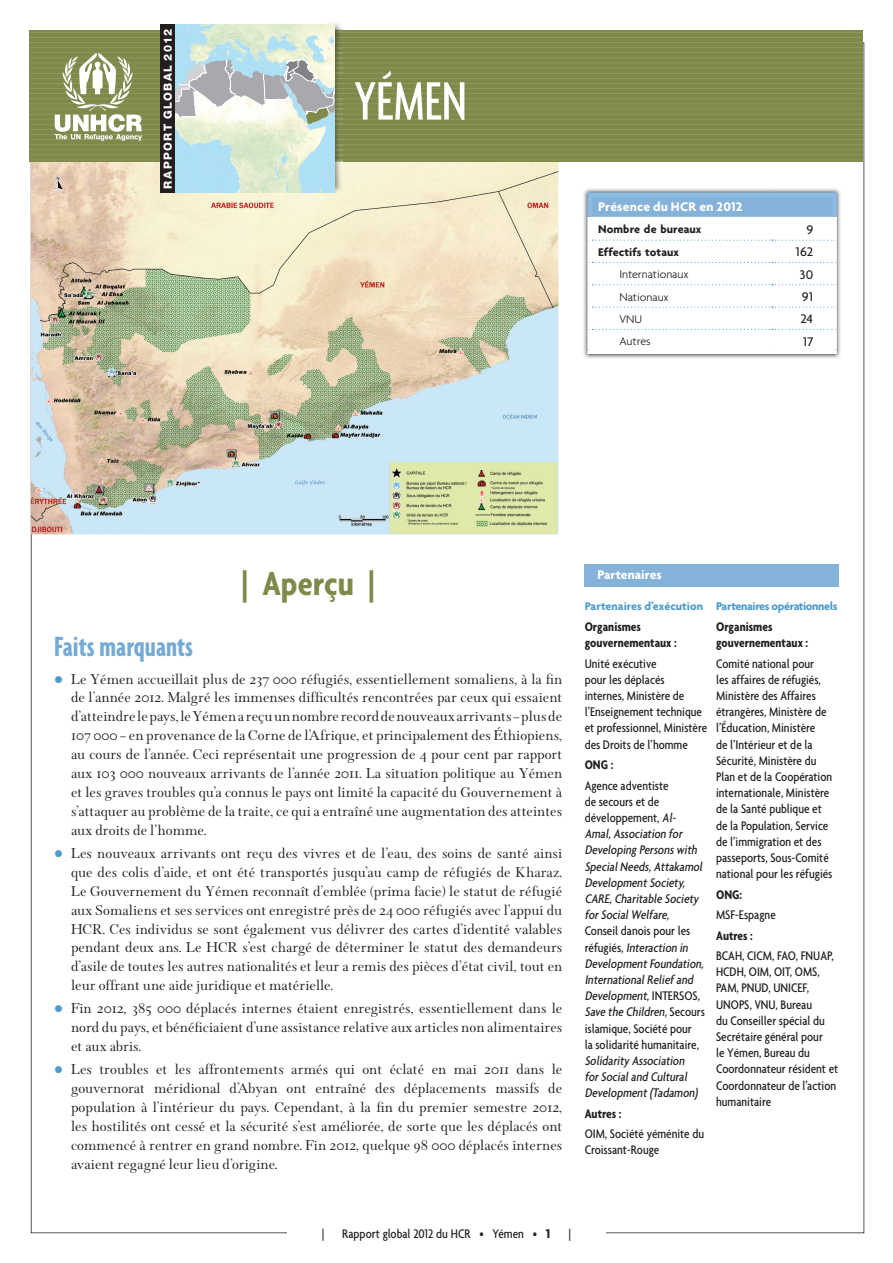
<style>
.page{position:relative;width:893px;height:1263px;background:#fff}
.page>*{position:absolute;margin:0;border:0;box-sizing:border-box;transform-origin:0 0}
.t1{font:500 extra-condensed 58.5px "Agenda";color:#fff}
.t2{font:700 condensed 36px "Agenda";color:#7e894a}
.t3{font:700 extra-condensed 30px "Agenda";color:#74aad4}
.t4{font:15.75px/18.9px "Wessex";color:#231f20;text-align:justify}
.t5{font:500 condensed 13.5px/16.2px "Agenda";color:#231f20}
.t6{font:italic 500 condensed 13.5px/16.2px "Agenda";letter-spacing:-.01em;color:#231f20}
.t7{font:700 condensed 13.5px/16.2px "Agenda";color:#231f20}
.t8{font:700 13.5px "Agenda";letter-spacing:.01em;color:#fff}
.t9{font:500 13.5px "Agenda";letter-spacing:-.005em;color:#231f20}
.t10{font:300 12px "Agenda";letter-spacing:-.005em;color:#231f20}
.t11{font:700 12px "Agenda";letter-spacing:.005em;color:#231f20}
.t12{font:700 12px "Agenda";letter-spacing:-.03em;color:#4e9bca}
.t13{font:700 12px "Agenda";color:#4e9bca}
.t14{font:800 11.25px "Helvetica Neue";letter-spacing:.13em;color:#fff}
.s1{color:#4e9bca}
.s2{font-style:normal}
.s3{font-style:italic}
.s4{font-weight:700;font-stretch:normal}
</style>
<div class="page">
<div style="left:585px;top:565px;width:254px;height:22px;background:#85b2d8"></div>
<img style="left:31px;top:188px;width:527px;height:346px">
<img style="left:583px;top:188px;width:258px;height:171px">
<div style="left:590px;top:195px;width:245px;height:22px;background:#85b2d8"></div>
<svg style="left:592px;top:217px;width:240px;height:132px"></svg>
<div style="left:587px;top:217px;width:5px;height:23px;background:#fff"></div>
<div style="left:832px;top:217px;width:5px;height:23px;background:#fff"></div>
<div style="left:587px;top:240px;width:5px;height:22px;background:#fff"></div>
<div style="left:832px;top:240px;width:5px;height:22px;background:#fff"></div>
<div style="left:587px;top:262px;width:5px;height:23px;background:#fff"></div>
<div style="left:832px;top:262px;width:5px;height:23px;background:#fff"></div>
<div style="left:587px;top:285px;width:5px;height:22px;background:#fff"></div>
<div style="left:832px;top:285px;width:5px;height:22px;background:#fff"></div>
<div style="left:587px;top:307px;width:5px;height:22px;background:#fff"></div>
<div style="left:832px;top:307px;width:5px;height:22px;background:#fff"></div>
<div style="left:587px;top:329px;width:5px;height:20px;background:#fff"></div>
<div style="left:832px;top:329px;width:5px;height:20px;background:#fff"></div>
<div style="left:587px;top:349px;width:185px;height:5px;background:#fff"></div>
<div style="left:772px;top:349px;width:65px;height:5px;background:#fff"></div>
<div style="left:587px;top:192px;width:185px;height:5px;background:#8dbbe1"></div>
<div style="left:587px;top:197px;width:5px;height:20px;background:#8dbbe1"></div>
<div style="left:772px;top:192px;width:65px;height:5px;background:#8dbbe1"></div>
<div style="left:832px;top:197px;width:5px;height:20px;background:#8dbbe1"></div>
<img style="left:329px;top:23px;width:14px;height:170px">
<img style="left:175px;top:24px;width:159px;height:169px">
<svg style="left:30px;top:26px;width:833px;height:162px;background:#a3ad83"></svg>
<div style="left:160px;top:24px;width:15px;height:169px;background:#231f20"></div>
<p class="t14" style="left:161px;top:189px;width:161px;rotate:-90deg">RAPPORT GLOBAL 2012</p>
<h1 class="t1" style="left:354px;top:69px;width:114px">YÉMEN</h1>
<p class="t8" style="left:598px;top:198px;width:146px">Présence du HCR en 2012</p>
<p class="t11" style="left:598px;top:222px;width:105px">Nombre de bureaux</p>
<p class="t9" style="left:806px;top:221px;width:8px">9</p>
<p class="t11" style="left:598px;top:245px;width:82px">Effectifs totaux</p>
<p class="t9" style="left:796px;top:244px;width:19px">162</p>
<p class="t10" style="left:619px;top:267px;width:71px">Internationaux</p>
<p class="t9" style="left:800px;top:266px;width:15px">30</p>
<p class="t10" style="left:619px;top:290px;width:51px">Nationaux</p>
<p class="t9" style="left:802px;top:289px;width:13px">91</p>
<p class="t10" style="left:619px;top:312px;width:24px">VNU</p>
<p class="t9" style="left:800px;top:311px;width:14px">24</p>
<p class="t10" style="left:619px;top:334px;width:33px">Autres</p>
<p class="t9" style="left:803px;top:333px;width:12px">17</p>
<h2 class="t2" style="left:241px;top:562px;width:136px">| Aperçu |</h2>
<h3 class="t3" style="left:54px;top:629px;width:141px">Faits marquants</h3>
<p class="t4" style="left:71px;top:669px;width:493px;text-indent:-17px"><span class="s1">●</span> Le Yémen accueillait plus de 237 000 réfugiés, essentiellement somaliens, à la fin de l’année 2012. Malgré les immenses difficultés rencontrées par ceux qui essaient d’atteindre le pays, le Yémen a reçu un nombre record de nouveaux arrivants – plus de 107 000 – en provenance de la Corne de l’Afrique, et principalement des Éthiopiens, au cours de l’année. Ceci représentait une progression de 4 pour cent par rapport aux 103 000 nouveaux arrivants de l’année 2011. La situation politique au Yémen et les graves troubles qu’a connus le pays ont limité la capacité du Gouvernement à s’attaquer au problème de la traite, ce qui a entraîné une augmentation des atteintes aux droits de l’homme.</p>
<p class="t4" style="left:71px;top:844px;width:493px;text-indent:-17px"><span class="s1">●</span> Les nouveaux arrivants ont reçu des vivres et de l’eau, des soins de santé ainsi que des colis d’aide, et ont été transportés jusqu’au camp de réfugiés de Kharaz.<br>Le Gouvernement du Yémen reconnaît d’emblée (prima facie) le statut de réfugié aux Somaliens et ses services ont enregistré près de 24 000 réfugiés avec l’appui du HCR. Ces individus se sont également vus délivrer des cartes d’identité valables pendant deux ans. Le HCR s’est chargé de déterminer le statut des demandeurs d’asile de toutes les autres nationalités et leur a remis des pièces d’état civil, tout en leur offrant une aide juridique et matérielle.</p>
<p class="t4" style="left:71px;top:999px;width:493px;text-indent:-17px"><span class="s1">●</span> Fin 2012, 385 000 déplacés internes étaient enregistrés, essentiellement dans le nord du pays, et bénéficiaient d’une assistance relative aux articles non alimentaires et aux abris.</p>
<p class="t4" style="left:71px;top:1060px;width:493px;text-indent:-17px"><span class="s1">●</span> Les troubles et les affrontements armés qui ont éclaté en mai 2011 dans le gouvernorat méridional d’Abyan ont entraîné des déplacements massifs de population à l’intérieur du pays. Cependant, à la fin du premier semestre 2012, les hostilités ont cessé et la sécurité s’est améliorée, de sorte que les déplacés ont commencé à rentrer en grand nombre. Fin 2012, quelque 98 000 déplacés internes avaient regagné leur lieu d’origine.</p>
<p class="t8" style="left:597px;top:567px;width:66px">Partenaires</p>
<p class="t13" style="left:585px;top:599px;width:120px">Partenaires d’exécution</p>
<p class="t7" style="left:585px;top:618px;width:94px">Organismes gouvernementaux :</p>
<p class="t5" style="left:585px;top:655px;width:124px">Unité exécutive<br>pour les déplacés internes, Ministère de l’Enseignement technique et professionnel, Ministère des Droits de l’homme</p>
<p class="t7" style="left:585px;top:756px;width:30px">ONG :</p>
<p class="t6" style="left:585px;top:777px;width:121px"><span class="s2">Agence adventiste<br>de secours et de développement,</span> Al-<br>Amal,Association for<br>Developing Personswith<br>SpecialNeeds,Attakamol<br>DevelopmentSociety,<br>CARE,Charitable Society forSocialWelfare,</p>
<p class="t5" style="left:585px;top:923px;width:123px">Conseil danois pour les<br>r é fu g i é s , <span class="s3">Interaction in<br>DevelopmentFoundation,<br>InternationalRelief and<br>Development</span>, I N T E RS O S ,<br><span class="s3">Save the Children,</span>S e c o u r s islamique, Société pour<br>la solidarité humanitaire,</p>
<p class="t6" style="left:585px;top:1052px;width:117px">Solidarity Association forSocialand Cultural<br>Development(Tadamon)</p>
<p class="t7" style="left:585px;top:1105px;width:38px">Autres :</p>
<p class="t5" style="left:585px;top:1125px;width:121px">OIM, Société yéménite du<br>Croissant-Rouge</p>
<p class="t12" style="left:716px;top:599px;width:123px">Partenaires opérationnels</p>
<p class="t7" style="left:716px;top:618px;width:94px">Organismes gouvernementaux :</p>
<p class="t5" style="left:716px;top:655px;width:118px">Comité national pour<br>les affaires de réfugiés,<br>Ministère des Affaires étrangères, Ministère de l’Éducation, Ministère<br>de l’Intérieur et de la<br>Sécurité, Ministère du<br>Plan et de la Coopération internationale, Ministère de la Santé publique et de la Population, Service de l’immigration et des passeports, Sous-Comité national pour les réfugiés</p>
<p class="t7" style="left:716px;top:886px;width:28px">ONG:</p>
<p class="t5" style="left:716px;top:906px;width:61px">MSF-Espagne</p>
<p class="t7" style="left:716px;top:927px;width:38px">Autres :</p>
<p class="t5" style="left:716px;top:947px;width:124px">BCAH, CICM, FAO, FNUAP,<br>HCDH, OIM, OIT, OMS,<br>PAM, PNUD, UNICEF,<br>UNOPS, VNU, Bureau<br>du Conseiller spécial du<br>Secrétaire général pour<br>le Yémen, Bureau du<br>Coordonnateur résident et<br>Coordonnateur de l’action humanitaire</p>
<p class="t5" style="left:322px;top:1225px;width:4px">|</p>
<p class="t5" style="left:342px;top:1225px;width:210px">Rapport global 2012 du HCR • Yémen • <span class="s4">1</span></p>
<p class="t5" style="left:569px;top:1225px;width:4px">|</p>
</div>
